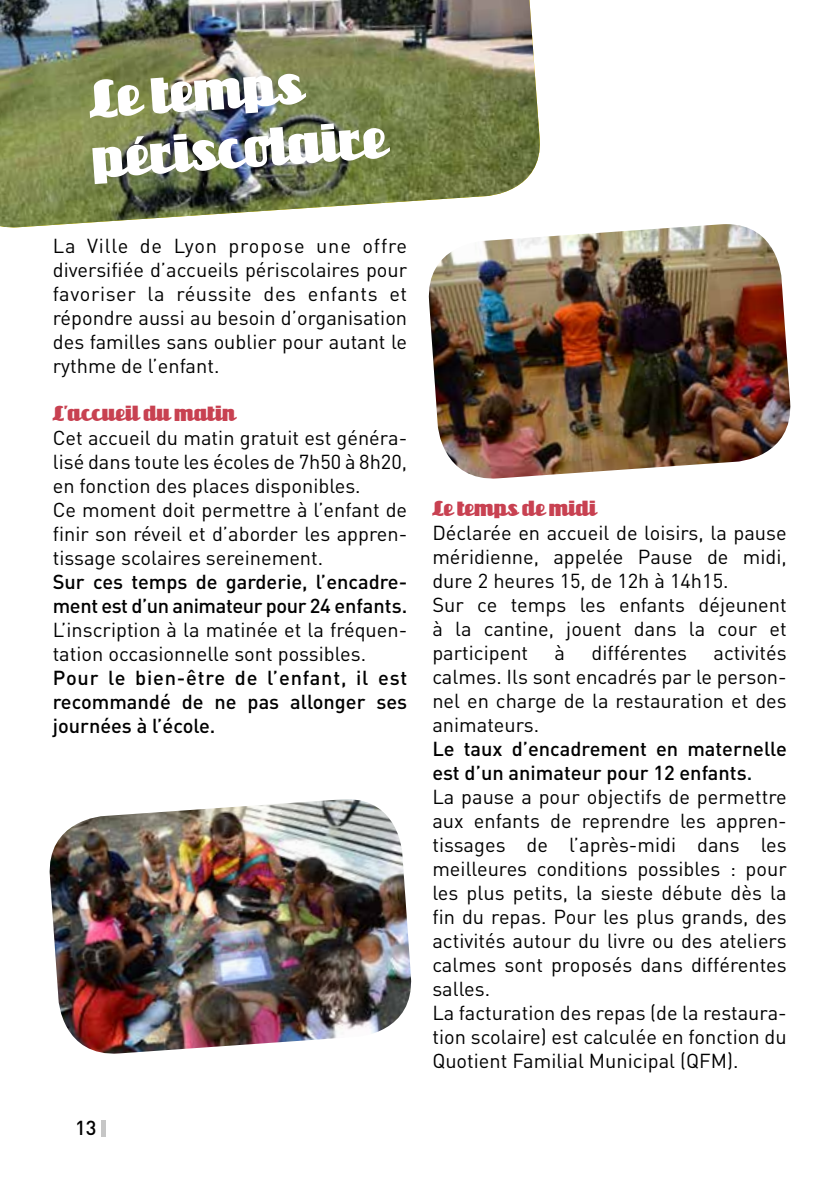
<style>
.page{position:relative;width:840px;height:1191px;background:#fff}
.page>*{position:absolute;margin:0;border:0;box-sizing:border-box;transform-origin:0 0}
.t1{font:50px/60px "Unicorn NF";color:#fff}
.t2{font:20px/24px "DIN";color:#000}
.t3{font:500 20px/24px "DIN";color:#000}
.t4{font:20px "Unicorn NF";color:#c84151}
.s1{font-weight:500}
.s2{font-weight:500;color:#03171a}
</style>
<div class="page">
<hr style="left:101px;top:1120px;width:4px;height:17px;background:#c6c6c6">
<img style="left:0;top:0;width:540px;height:228px">
<img style="left:49px;top:799px;width:363px;height:255px">
<img style="left:425px;top:224px;width:366px;height:255px">
<h1 class="t1" style="left:87px;top:70px;width:296px;rotate:-4deg">Le temps périscolaire</h1>
<p class="t2" style="left:53px;top:233px;width:356px;text-align:justify">La Ville de Lyon propose une offre diversifiée d’accueils périscolaires pour favoriser la réussite des enfants et répondre aussi au besoin d’organisation des familles sans oublier pour autant le rythme de l’enfant.</p>
<p class="t4" style="left:53px;top:402px;width:184px">L’accueil du matin</p>
<p class="t2" style="left:53px;top:425px;width:356px">Cet accueil du matin gratuit est généra&shy;lisé dans toute les écoles de 7h50 à 8h20, en fonction des places disponibles.<br>Ce moment doit permettre à l’enfant de finir son réveil et d’aborder les appren&shy;tissage scolaires sereinement.</p>
<p class="t3" style="left:53px;top:569px;width:356px">Sur ces temps de garderie, l’encadre&shy;ment est d’un animateur pour 24 enfants.</p>
<p class="t2" style="left:53px;top:617px;width:356px">L’inscription à la matinée et la fréquen&shy;tation occasionnelle sont possibles.</p>
<p class="t3" style="left:53px;top:665px;width:356px;text-align:justify">Pour le bien-être de l’enfant, il est recommandé de ne pas allonger ses journées à l’école.</p>
<p class="t3" style="left:75px;top:1115px;width:23px">13</p>
<p class="t4" style="left:432px;top:496px;width:166px">Le temps de midi</p>
<p class="t2" style="left:432px;top:520px;width:356px">Déclarée en accueil de loisirs, la pause méridienne, appelée Pause de midi, dure 2 heures 15, de 12h à 14h15.<br>Sur ce temps les enfants déjeunent à la cantine, jouent dans la cour et participent</p>
<p class="t2" style="left:432px;top:640px;width:356px;text-align:justify;text-indent:281px">activités calmes. Ils sont encadrés par le person&shy;nel en charge de la restauration et des animateurs.</p>
<p class="t2" style="left:432px;top:736px;width:356px"><span class="s1">Le taux d’encadrement en maternelle est d’un animateur pour 12 enfants</span><span class="s2">.<br></span>La pause a pour objectifs de permettre aux enfants de reprendre les appren&shy;tissages de l’après-midi dans les meilleures conditions possibles : pour les plus petits, la sieste débute dès la fin du repas. Pour les plus grands, des activités autour du livre ou des ateliers calmes sont proposés dans différentes salles.<br>La facturation des repas (de la restaura&shy;tion scolaire) est calculée en fonction du Quotient Familial Municipal (QFM).</p>
<p class="t2" style="left:554px;top:640px;width:12px">à</p>
<p class="t2" style="left:591px;top:640px;width:97px">différentes</p>
</div>
